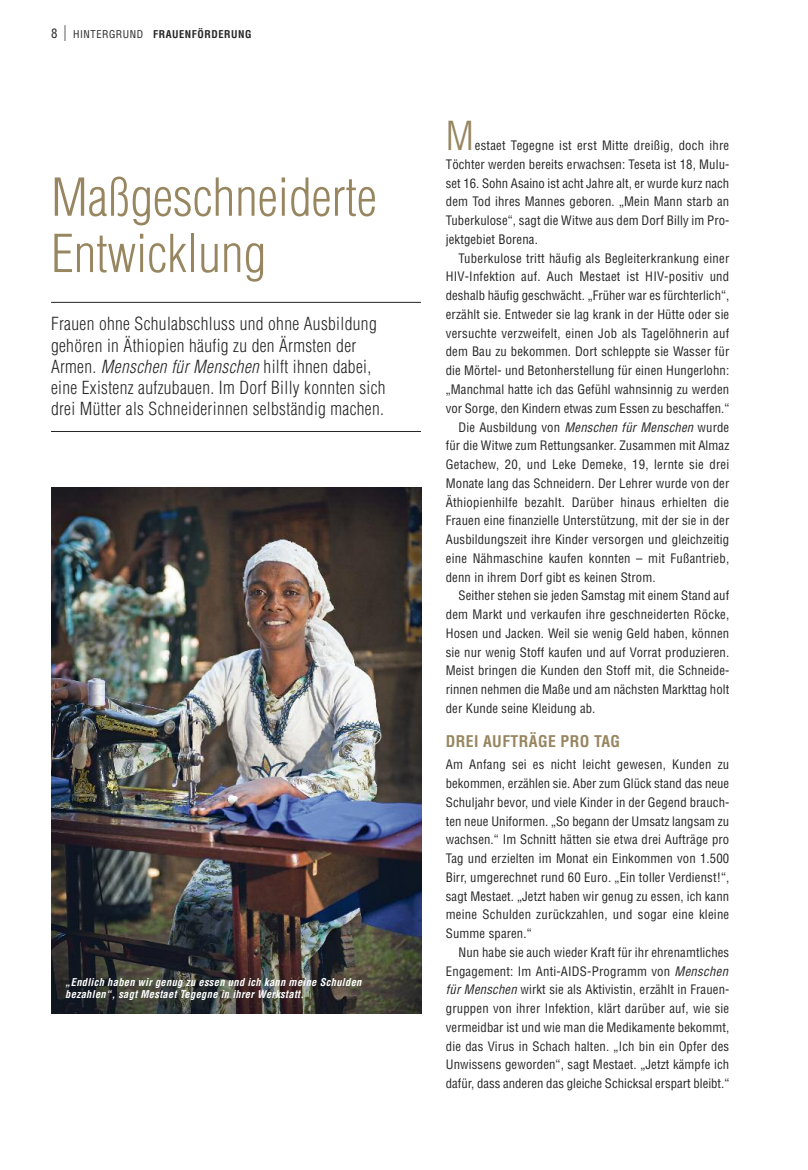
<style>
.page{position:relative;width:808px;height:1170px;background:#fff}
.page>*{position:absolute;margin:0;border:0;box-sizing:border-box;transform-origin:0 0}
.t1{font:300 condensed 51px/56.2px "Helvetica";color:#978660}
.t2{font:300 condensed 39px "Helvetica";color:#978660}
.t3{font:300 condensed 17.7px/21px "Helvetica";letter-spacing:.02em;color:#272627}
.t4{font:700 condensed 15.75px "Helvetica";letter-spacing:.025em;color:#978660}
.t5{font:condensed 12.75px/18.8px "Helvetica";letter-spacing:.01em;color:#272627;text-align:justify}
.t6{font:italic 700 condensed 10.5px/12.5px "Helvetica";letter-spacing:.03em;color:#fff}
.t7{font:700 condensed 10.5px "Helvetica";letter-spacing:.05em;color:#272627}
.s1{font-weight:400;font-size:12.75px}
.s2{font-weight:400;font-size:15.75px}
.s3{font-weight:400}
.s4{font-style:italic}
</style>
<div class="page">
<hr style="left:51px;top:302px;width:370px;height:1px;background:#272627">
<hr style="left:51px;top:431px;width:370px;height:1px;background:#272627">
<img style="left:51px;top:487px;width:370px;height:526px">
<p class="t7" style="left:51px;top:28px;width:202px"><span class="s1">8</span> <span class="s2">|</span> <span class="s3">HINTERGRUND</span> FRAUENFÖRDERUNG</p>
<h1 class="t1" style="left:51px;top:170px;width:327px">Maßgeschneiderte<br>Entwicklung</h1>
<p class="t3" style="left:51px;top:314px;width:336px">Frauen ohne Schulabschluss und ohne Ausbildung gehören in Äthiopien häufig zu den Ärmsten der Armen. <span class="s4">Menschen für Menschen</span> hilft ihnen dabei, eine Existenz aufzubauen. Im Dorf Billy konnten sich drei Mütter als Schneiderinnen selbständig machen.</p>
<p class="t6" style="left:65px;top:976px;width:298px">„Endlich haben wir genug zu essen und ich kann meine Schulden bezahlen“, sagt Mestaet Tegegne in ihrer Werkstatt.</p>
<h2 class="t2" style="left:446px;top:114px;width:30px">M</h2>
<p class="t5" style="left:446px;top:136px;width:285px;text-indent:29px">estaet Tegegne ist erst Mitte dreißig, doch ihre Töchter werden bereits erwachsen: Teseta ist 18, Mulu&shy;set 16. Sohn Asaino ist acht Jahre alt, er wurde kurz nach dem Tod ihres Mannes geboren. „Mein Mann starb an Tuberkulose“, sagt die Witwe aus dem Dorf Billy im Pro&shy;jektgebiet Borena.</p>
<p class="t5" style="left:459px;top:249px;width:272px">Tuberkulose tritt häufig als Begleiterkrankung einer</p>
<p class="t5" style="left:446px;top:267px;width:285px">HIV-Infektion auf. Auch Mestaet ist HIV-positiv und</p>
<p class="t5" style="left:446px;top:286px;width:285px">deshalb häufig geschwächt. „Früher war es fürchterlich“,</p>
<p class="t5" style="left:446px;top:305px;width:285px">erzählt sie. Entweder sie lag krank in der Hütte oder sie</p>
<p class="t5" style="left:446px;top:324px;width:285px">versuchte verzweifelt, einen Job als Tagelöhnerin auf</p>
<p class="t5" style="left:446px;top:342px;width:285px">dem Bau zu bekommen. Dort schleppte sie Wasser für</p>
<p class="t5" style="left:446px;top:361px;width:285px">die Mörtel- und Betonherstellung für einen Hungerlohn:</p>
<p class="t5" style="left:446px;top:380px;width:285px">„Manchmal hatte ich das Gefühl wahnsinnig zu werden</p>
<p class="t5" style="left:446px;top:399px;width:285px">vor Sorge, den Kindern etwas zum Essen zu beschaffen.“</p>
<p class="t5" style="left:459px;top:417px;width:272px">Die Ausbildung von <span class="s4">Menschen für Menschen</span> wurde</p>
<p class="t5" style="left:446px;top:436px;width:285px">für die Witwe zum Rettungsanker. Zusammen mit Almaz</p>
<p class="t5" style="left:446px;top:455px;width:285px">Getachew, 20, und Leke Demeke, 19, lernte sie drei</p>
<p class="t5" style="left:446px;top:474px;width:285px">Monate lang das Schneidern. Der Lehrer wurde von der</p>
<p class="t5" style="left:446px;top:492px;width:285px">Äthiopienhilfe bezahlt. Darüber hinaus erhielten die</p>
<p class="t5" style="left:446px;top:511px;width:285px">Frauen eine finanzielle Unterstützung, mit der sie in der</p>
<p class="t5" style="left:446px;top:530px;width:285px">Ausbildungszeit ihre Kinder versorgen und gleichzeitig</p>
<p class="t5" style="left:446px;top:549px;width:285px">eine Nähmaschine kaufen konnten – mit Fußantrieb,</p>
<p class="t5" style="left:446px;top:567px;width:211px">denn in ihrem Dorf gibt es keinen Strom.</p>
<p class="t5" style="left:459px;top:586px;width:272px">Seither stehen sie jeden Samstag mit einem Stand auf</p>
<p class="t5" style="left:446px;top:605px;width:285px">dem Markt und verkaufen ihre geschneiderten Röcke,</p>
<p class="t5" style="left:446px;top:624px;width:285px">Hosen und Jacken. Weil sie wenig Geld haben, können</p>
<p class="t5" style="left:446px;top:642px;width:285px">sie nur wenig Stoff kaufen und auf Vorrat produzieren.</p>
<p class="t5" style="left:446px;top:661px;width:285px">Meist bringen die Kunden den Stoff mit, die Schneide-</p>
<p class="t5" style="left:446px;top:680px;width:285px">rinnen nehmen die Maße und am nächsten Markttag holt</p>
<p class="t5" style="left:446px;top:699px;width:151px">der Kunde seine Kleidung ab.</p>
<p class="t4" style="left:446px;top:732px;width:176px">DREI AUFTRÄGE PRO TAG</p>
<p class="t5" style="left:446px;top:755px;width:285px">Am Anfang sei es nicht leicht gewesen, Kunden zu bekommen, erzählen sie. Aber zum Glück stand das neue Schuljahr bevor, und viele Kinder in der Gegend brauch&shy;ten neue Uniformen. „So begann der Umsatz langsam zu wachsen.“ Im Schnitt hätten sie etwa drei Aufträge pro Tag und erzielten im Monat ein Einkommen von 1.500<br>Birr, umgerechnet rund 60 Euro. „Ein toller Verdienst!“, sagt Mestaet. „Jetzt haben wir genug zu essen, ich kann meine Schulden zurückzahlen, und sogar eine kleine Summe sparen.“</p>
<p class="t5" style="left:446px;top:942px;width:285px;text-indent:13px">Nun habe sie auch wieder Kraft für ihr ehrenamtliches Engagement: Im Anti-AIDS-Programm von <span class="s4">Menschen für Menschen</span> wirkt sie als Aktivistin, erzählt in Frauen&shy;gruppen von ihrer Infektion, klärt darüber auf, wie sie vermeidbar ist und wie man die Medikamente bekommt, die das Virus in Schach halten. „Ich bin ein Opfer des Unwissens geworden“, sagt Mestaet. „Jetzt kämpfe ich dafür, dass anderen das gleiche Schicksal erspart bleibt.“</p>
</div>
